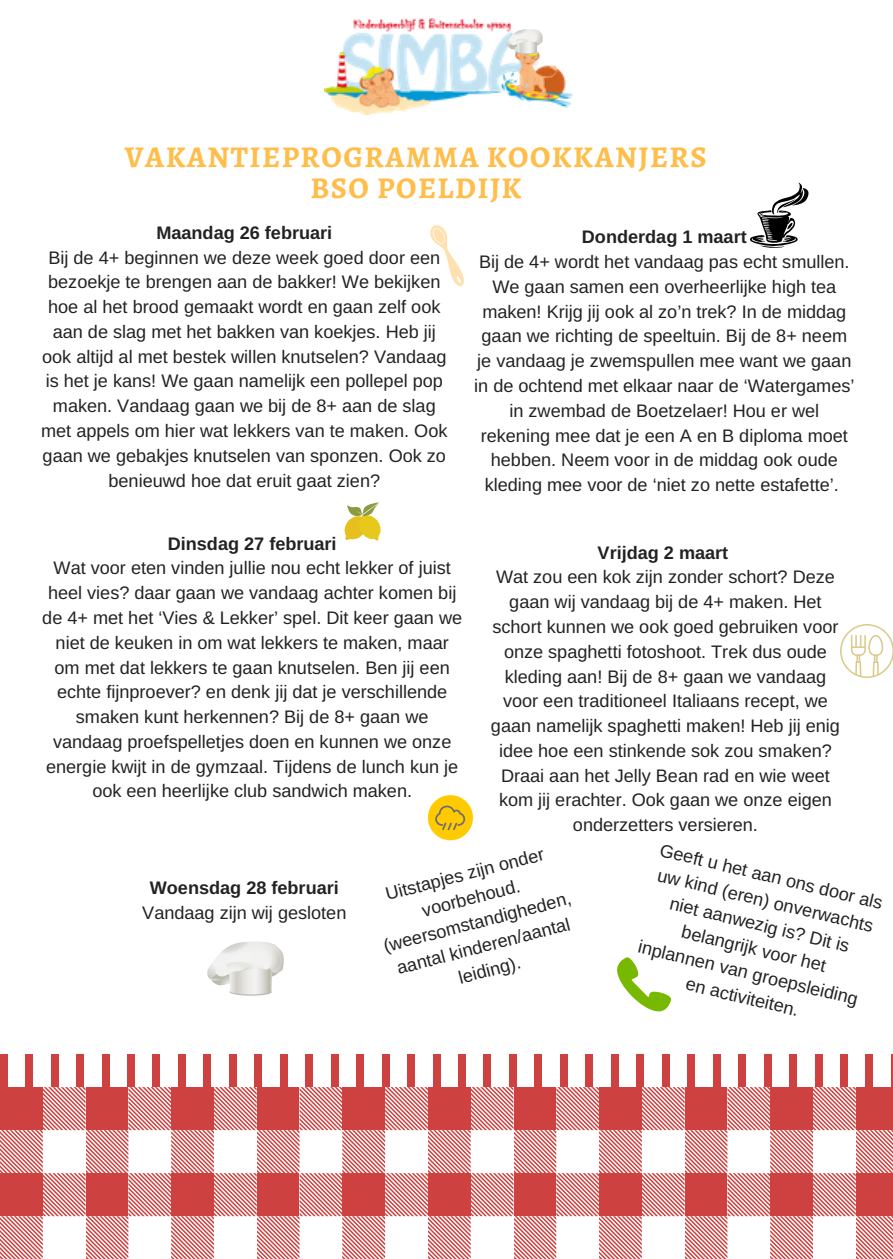
<style>
.page{position:relative;width:893px;height:1259px;background:#fff}
.page>*{position:absolute;margin:0;border:0;box-sizing:border-box;transform-origin:0 0}
.t1{font:700 30.3px/31.5px "Alegreya SC";letter-spacing:.05em;color:#ffbd4a;text-align:center}
.t2{font:18px/24.9px "Arimo";color:#222;text-align:center}
.t3{font:700 18px "Arimo";color:#222}
</style>
<div class="page">
<hr style="left:891px;top:1054px;width:2px;height:33px;background:#cd4240">
<div style="left:866px;top:1054px;width:7px;height:33px;background:#cd4240"></div>
<div style="left:840px;top:1054px;width:8px;height:33px;background:#cd4240"></div>
<div style="left:815px;top:1054px;width:7px;height:33px;background:#cd4240"></div>
<div style="left:789px;top:1054px;width:8px;height:33px;background:#cd4240"></div>
<div style="left:764px;top:1054px;width:7px;height:33px;background:#cd4240"></div>
<div style="left:738px;top:1054px;width:8px;height:33px;background:#cd4240"></div>
<div style="left:713px;top:1054px;width:7px;height:33px;background:#cd4240"></div>
<div style="left:688px;top:1054px;width:7px;height:33px;background:#cd4240"></div>
<div style="left:662px;top:1054px;width:7px;height:33px;background:#cd4240"></div>
<div style="left:637px;top:1054px;width:7px;height:33px;background:#cd4240"></div>
<div style="left:611px;top:1054px;width:7px;height:33px;background:#cd4240"></div>
<div style="left:586px;top:1054px;width:7px;height:33px;background:#cd4240"></div>
<div style="left:560px;top:1054px;width:7px;height:33px;background:#cd4240"></div>
<div style="left:535px;top:1054px;width:7px;height:33px;background:#cd4240"></div>
<div style="left:509px;top:1054px;width:8px;height:33px;background:#cd4240"></div>
<div style="left:484px;top:1054px;width:7px;height:33px;background:#cd4240"></div>
<div style="left:458px;top:1054px;width:8px;height:33px;background:#cd4240"></div>
<div style="left:433px;top:1054px;width:7px;height:33px;background:#cd4240"></div>
<div style="left:407px;top:1054px;width:8px;height:33px;background:#cd4240"></div>
<div style="left:382px;top:1054px;width:7px;height:33px;background:#cd4240"></div>
<div style="left:356px;top:1054px;width:8px;height:33px;background:#cd4240"></div>
<div style="left:331px;top:1054px;width:7px;height:33px;background:#cd4240"></div>
<div style="left:306px;top:1054px;width:7px;height:33px;background:#cd4240"></div>
<div style="left:280px;top:1054px;width:7px;height:33px;background:#cd4240"></div>
<div style="left:255px;top:1054px;width:7px;height:33px;background:#cd4240"></div>
<div style="left:229px;top:1054px;width:7px;height:33px;background:#cd4240"></div>
<div style="left:204px;top:1054px;width:7px;height:33px;background:#cd4240"></div>
<div style="left:178px;top:1054px;width:8px;height:33px;background:#cd4240"></div>
<div style="left:153px;top:1054px;width:7px;height:33px;background:#cd4240"></div>
<div style="left:127px;top:1054px;width:8px;height:33px;background:#cd4240"></div>
<div style="left:102px;top:1054px;width:7px;height:33px;background:#cd4240"></div>
<div style="left:76px;top:1054px;width:8px;height:33px;background:#cd4240"></div>
<div style="left:51px;top:1054px;width:7px;height:33px;background:#cd4240"></div>
<div style="left:25px;top:1054px;width:8px;height:33px;background:#cd4240"></div>
<div style="left:0;top:1054px;width:7px;height:33px;background:#cd4240"></div>
<svg style="left:0;top:1087px;width:893px;height:172px"></svg>
<img style="left:324px;top:18px;width:248px;height:97px">
<svg style="left:507px;top:29px;width:36px;height:25px"></svg>
<svg style="left:430px;top:225px;width:34px;height:61px"></svg>
<svg style="left:345px;top:502px;width:36px;height:38px"></svg>
<svg style="left:207px;top:941px;width:77px;height:54px"></svg>
<svg style="left:840px;top:624px;width:53px;height:54px"></svg>
<svg style="left:750px;top:182px;width:58px;height:66px"></svg>
<svg style="left:428px;top:795px;width:45px;height:45px"></svg>
<svg style="left:617px;top:957px;width:54px;height:54px"></svg>
<h1 class="t1" style="left:125px;top:141px;width:583px">VAKANTIEPROGRAMMA KOOKKANJERS<br>BSO POELDIJK</h1>
<p class="t3" style="left:156px;top:222px;width:177px">Maandag 26 februari</p>
<p class="t2" style="left:41px;top:245px;width:408px">Bij de 4+ beginnen we deze week goed door een bezoekje te brengen aan de bakker! We bekijken hoe al het brood gemaakt wordt en gaan zelf ook aan de slag met het bakken van koekjes. Heb jij ook altijd al met bestek willen knutselen? Vandaag is het je kans! We gaan namelijk een pollepel pop maken. Vandaag gaan we bij de 8+ aan de slag met appels om hier wat lekkers van te maken. Ook gaan we gebakjes knutselen van sponzen. Ook zo benieuwd hoe dat eruit gaat zien?</p>
<p class="t3" style="left:582px;top:227px;width:166px">Donderdag 1 maart</p>
<p class="t2" style="left:474px;top:249px;width:382px">Bij de 4+ wordt het vandaag pas echt smullen.<br>We gaan samen een overheerlijke high tea maken! Krijg jij ook al zo’n trek? In de middag gaan we richting de speeltuin. Bij de 8+ neem je vandaag je zwemspullen mee want we gaan in de ochtend met elkaar naar de ‘Watergames’ in zwembad de Boetzelaer! Hou er wel rekening mee dat je een A en B diploma moet hebben. Neem voor in de middag ook oude kleding mee voor de ‘niet zo nette estafette’.</p>
<p class="t3" style="left:168px;top:533px;width:170px">Dinsdag 27 februari</p>
<p class="t2" style="left:42px;top:556px;width:421px">Wat voor eten vinden jullie nou echt lekker of juist heel vies? daar gaan we vandaag achter komen bij de 4+ met het ‘Vies &amp; Lekker’ spel. Dit keer gaan we niet de keuken in om wat lekkers te maken, maar om met dat lekkers te gaan knutselen. Ben jij een echte fijnproever? en denk jij dat je verschillende smaken kunt herkennen? Bij de 8+ gaan we vandaag proefspelletjes doen en kunnen we onze energie kwijt in de gymzaal. Tijdens de lunch kun je ook een heerlijke club sandwich maken.</p>
<p class="t3" style="left:598px;top:542px;width:132px">Vrijdag 2 maart</p>
<p class="t2" style="left:491px;top:565px;width:350px">Wat zou een kok zijn zonder schort? Deze gaan wij vandaag bij de 4+ maken. Het schort kunnen we ook goed gebruiken voor onze spaghetti fotoshoot. Trek dus oude kleding aan! Bij de 8+ gaan we vandaag voor een traditioneel Italiaans recept, we gaan namelijk spaghetti maken! Heb jij enig idee hoe een stinkende sok zou smaken?<br>Draai aan het Jelly Bean rad en wie weet kom jij erachter. Ook gaan we onze eigen onderzetters versieren.</p>
<p class="t2" style="left:368px;top:887px;width:195px;rotate:-15deg">Uitstapjes zijn onder voorbehoud. (weersomstandigheden, aantal kinderen/aantal leiding).</p>
<p class="t2" style="left:663px;top:838px;width:230px;rotate:13deg">Geeft u het aan ons door als uw kind (eren) onverwachts niet aanwezig is? Dit is belangrijk voor het inplannen van groepsleiding en activiteiten.</p>
<p class="t3" style="left:150px;top:878px;width:191px">Woensdag 28 februari</p>
<p class="t2" style="left:142px;top:900px;width:206px">Vandaag zijn wij gesloten</p>
</div>
